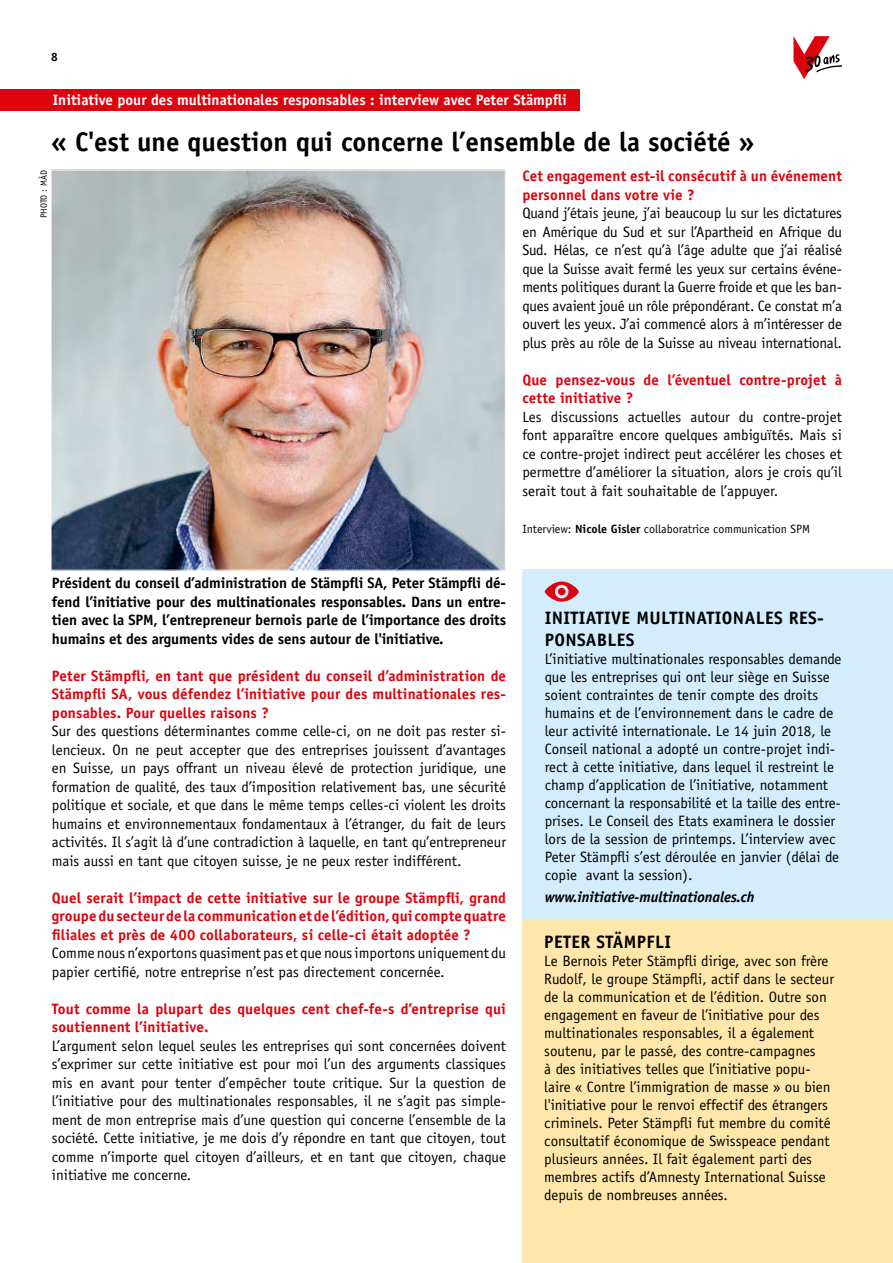
<style>
.page{position:relative;width:893px;height:1263px;background:#fff}
.page>*{position:absolute;margin:0;border:0;box-sizing:border-box;transform-origin:0 0}
.t1{font:700 27px "Officina Sans Std";color:#000}
.t2{font:700 18px/21.6px "Officina Sans Std";letter-spacing:.02em;color:#000}
.t3{font:15px/18.5px "Officina Sans Std";color:#000;text-align:justify}
.t4{font:700 15px/18.5px "Officina Sans Std";letter-spacing:.005em;color:#dc030e}
.t5{font:700 15px/18.5px "Officina Sans Std";letter-spacing:-.01em;color:#000;text-align:justify}
.t6{font:700 15px "Officina Sans Std";color:#fff}
.t7{font:italic 700 15px "Officina Sans Std";letter-spacing:-.01em;color:#000}
.t8{font:12px "Officina Sans Std";color:#000}
.t9{font:700 12px "Officina Sans Std";color:#000}
.t10{font:9px "Officina Sans Std";color:#000}
.s1{font-weight:700}
</style>
<div class="page">
<img style="left:53px;top:172px;width:451px;height:396px">
<div style="left:0;top:89px;width:580px;height:22px;background:#dc030e"></div>
<div style="left:522px;top:918px;width:371px;height:345px;background:#ffe6ab"></div>
<div style="left:522px;top:569px;width:371px;height:349px;background:#d4edfc"></div>
<svg style="left:545px;top:581px;width:34px;height:21px"></svg>
<div style="left:558px;top:588px;width:8px;height:7px;background:#dc030e;border-radius:50%"></div>
<svg style="left:793px;top:36px;width:49px;height:43px"></svg>
<p class="t9" style="left:51px;top:49px;width:8px">8</p>
<p class="t6" style="left:53px;top:90px;width:516px">Initiative pour des multinationales responsables : interview avec Peter Stämpfli</p>
<h1 class="t1" style="left:51px;top:125px;width:705px">« C'est une question qui concerne l’ensemble de la société »</h1>
<p class="t10" style="left:39px;top:218px;width:50px;rotate:-90deg">PHOTO : MÀD</p>
<p class="t4" style="left:522px;top:167px;width:321px">Cet engagement est-il consécutif à un événement personnel dans votre vie ?</p>
<p class="t3" style="left:522px;top:204px;width:321px">Quand j’étais jeune, j’ai beaucoup lu sur les dictatures en Amérique du Sud et sur l’Apartheid en Afrique du Sud. Hélas, ce n’est qu’à l’âge adulte que j’ai réalisé que la Suisse avait fermé les yeux sur certains événe&shy;ments politiques durant la Guerre froide et que les ban&shy;ques avaient joué un rôle prépondérant. Ce constat m’a ouvert les yeux. J’ai commencé alors à m’intéresser de plus près au rôle de la Suisse au niveau international.</p>
<p class="t4" style="left:522px;top:370px;width:321px">Que pensez-vous de l’éventuel contre-projet à cette initiative ?</p>
<p class="t3" style="left:522px;top:407px;width:321px">Les discussions actuelles autour du contre-projet font apparaître encore quelques ambiguïtés. Mais si ce contre-projet indirect peut accélérer les choses et permettre d’améliorer la situation, alors je crois qu’il serait tout à fait souhaitable de l’appuyer.</p>
<p class="t8" style="left:522px;top:522px;width:289px">Interview: <span class="s1">Nicole Gisler</span> collaboratrice communication SPM</p>
<p class="t5" style="left:52px;top:574px;width:456px">Président du conseil d’administration de Stämpfli SA, Peter Stämpfli dé&shy;fend l’initiative pour des multinationales responsables. Dans un entre&shy;tien avec la SPM, l’entrepreneur bernois parle de l’importance des droits humains et des arguments vides de sens autour de l'initiative.</p>
<p class="t4" style="left:52px;top:666px;width:456px;text-align:justify">Peter Stämpfli, en tant que président du conseil d’administration de Stämpfli SA, vous défendez l’initiative pour des multinationales res&shy;ponsables. Pour quelles raisons ?</p>
<p class="t3" style="left:52px;top:722px;width:456px">Sur des questions déterminantes comme celle-ci, on ne doit pas rester si&shy;lencieux. On ne peut accepter que des entreprises jouissent d’avantages en Suisse, un pays offrant un niveau élevé de protection juridique, une formation de qualité, des taux d’imposition relativement bas, une sécurité politique et sociale, et que dans le même temps celles-ci violent les droits humains et environnementaux fondamentaux à l’étranger, du fait de leurs activités. Il s’agit là d’une contradiction à laquelle, en tant qu’entrepreneur mais aussi en tant que citoyen suisse, je ne peux rester indifférent.</p>
<p class="t4" style="left:52px;top:888px;width:456px;text-align:justify">Quel serait l’impact de cette initiative sur le groupe Stämpfli, grand groupe du secteur de la communication et de l’édition, qui compte quatre filiales et près de 400 collaborateurs, si celle-ci était adoptée ?</p>
<p class="t3" style="left:52px;top:944px;width:456px">Comme nous n’exportons quasiment pas et que nous importons uniquement du papier certifié, notre entreprise n’est pas directement concernée.</p>
<p class="t4" style="left:52px;top:999px;width:456px">Tout comme la plupart des quelques cent chef-fe-s d’entreprise qui soutiennent l’initiative.</p>
<p class="t3" style="left:52px;top:1036px;width:456px">L’argument selon lequel seules les entreprises qui sont concernées doivent s’exprimer sur cette initiative est pour moi l’un des arguments classiques mis en avant pour tenter d’empêcher toute critique. Sur la question de l’initiative pour des multinationales responsables, il ne s’agit pas simple&shy;ment de mon entreprise mais d’une question qui concerne l’ensemble de la société. Cette initiative, je me dois d’y répondre en tant que citoyen, tout comme n’importe quel citoyen d’ailleurs, et en tant que citoyen, chaque initiative me concerne.</p>
<p class="t2" style="left:545px;top:607px;width:281px">INITIATIVE MULTINATIONALES RES-<br>PONSABLES</p>
<p class="t3" style="left:545px;top:649px;width:298px;line-height:18px;text-align:left">L’initiative multinationales responsables demande que les entreprises qui ont leur siège en Suisse soient contraintes de tenir compte des droits humains et de l’environnement dans le cadre de leur activité internationale. Le 14 juin 2018, le Conseil national a adopté un contre-projet indi&shy;rect à cette initiative, dans lequel il restreint le champ d’application de l’initiative, notamment concernant la responsabilité et la taille des entre&shy;prises. Le Conseil des Etats examinera le dossier lors de la session de printemps. L’interview avec Peter Stämpfli s’est déroulée en janvier (délai de copie avant la session).</p>
<p class="t7" style="left:545px;top:888px;width:211px">www.initiative-multinationales.ch</p>
<p class="t2" style="left:544px;top:930px;width:129px">PETER STÄMPFLI</p>
<p class="t3" style="left:544px;top:951px;width:291px;line-height:18px;text-align:left">Le Bernois Peter Stämpfli dirige, avec son frère Rudolf, le groupe Stämpfli, actif dans le secteur de la communication et de l’édition. Outre son engagement en faveur de l’initiative pour des multinationales responsables, il a également soutenu, par le passé, des contre-campagnes<br>à des initiatives telles que l’initiative popu&shy;laire « Contre l’immigration de masse » ou bien l'initiative pour le renvoi effectif des étrangers criminels. Peter Stämpfli fut membre du comité consultatif économique de Swisspeace pendant plusieurs années. Il fait également parti des membres actifs d’Amnesty International Suisse depuis de nombreuses années.</p>
</div>
